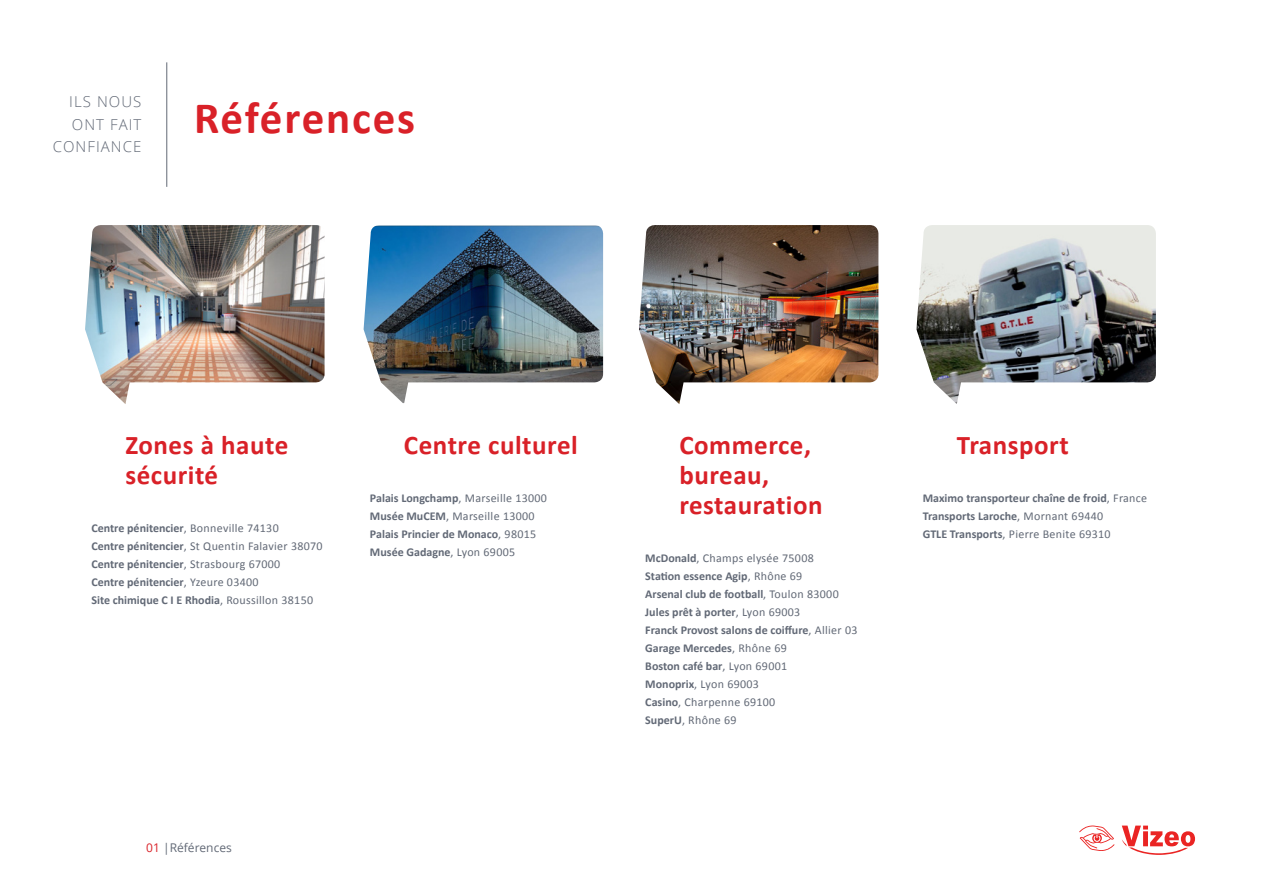
<style>
.page{position:relative;width:1263px;height:893px;background:#fff}
.page>*{position:absolute;margin:0;border:0;box-sizing:border-box;transform-origin:0 0}
.t1{font:700 45px "Calibri";letter-spacing:.04em;color:#d92128}
.H1_the_must{font:700 27px "Calibri";letter-spacing:.02em;color:#d92128}
.t2{font:300 15px/22.5px "Open Sans";letter-spacing:.07em;color:#626976;text-align:right}
.Liste{font:700 12px "Calibri";color:#626976}
.Liste-2{font:12px "Calibri";letter-spacing:.025em;color:#626976}
.t3{font:12px "Open Sans";color:#626976}
.s1{font-weight:400}
.s2{font-weight:700}
.s3{color:#d92128}
</style>
<div class="page">
<hr style="left:166px;top:62px;width:1px;height:125px;background:#626976">
<svg style="left:1122px;top:826px;width:73px;height:29px"></svg>
<svg style="left:1079px;top:825px;width:35px;height:26px"></svg>
<img style="left:85px;top:225px;width:240px;height:179px">
<img style="left:364px;top:225px;width:239px;height:178px">
<img style="left:639px;top:225px;width:239px;height:179px">
<img style="left:916px;top:225px;width:240px;height:179px">
<p class="t2" style="left:53px;top:90px;width:90px">ILS NOUS<br>ONT FAIT<br>CONFIANCE</p>
<h1 class="t1" style="left:194px;top:90px;width:222px">Références</h1>
<p class="H1_the_must" style="left:125px;top:427px;width:164px">Zones à haute</p>
<p class="H1_the_must" style="left:125px;top:457px;width:94px">sécurité</p>
<p class="Liste" style="left:91px;top:520px;width:189px">Centre pénitencier<span class="s1">, Bonneville 74130</span></p>
<p class="Liste-2" style="left:91px;top:538px;width:233px"><span class="s2">Centre pénitencier</span>, St Quentin Falavier 38070</p>
<p class="Liste" style="left:91px;top:556px;width:190px">Centre pénitencier<span class="s1">, Strasbourg 67000</span></p>
<p class="Liste" style="left:91px;top:574px;width:169px">Centre pénitencier<span class="s1">, Yzeure 03400</span></p>
<p class="Liste" style="left:91px;top:592px;width:223px">Site chimique C I E Rhodia<span class="s1">, Roussillon 38150</span></p>
<p class="H1_the_must" style="left:404px;top:427px;width:175px">Centre culturel</p>
<p class="Liste" style="left:370px;top:490px;width:179px">Palais Longchamp<span class="s1">, Marseille 13000</span></p>
<p class="Liste-2" style="left:370px;top:508px;width:166px"><span class="s2">Musée MuCEM</span>, Marseille 13000</p>
<p class="Liste" style="left:370px;top:526px;width:168px">Palais Princier de Monaco<span class="s1">, 98015</span></p>
<p class="Liste" style="left:370px;top:544px;width:147px">Musée Gadagne<span class="s1">, Lyon 69005</span></p>
<p class="t3" style="left:146px;top:839px;width:87px"><span class="s3">01</span> |Références</p>
<p class="H1_the_must" style="left:679px;top:427px;width:133px">Commerce,</p>
<p class="H1_the_must" style="left:679px;top:457px;width:91px">bureau,</p>
<p class="H1_the_must" style="left:679px;top:487px;width:145px">restauration</p>
<p class="Liste-2" style="left:645px;top:550px;width:170px"><span class="s2">McDonald</span>, Champs elysée 75008</p>
<p class="Liste" style="left:645px;top:568px;width:159px">Station essence Agip<span class="s1">, Rhône 69</span></p>
<p class="Liste" style="left:645px;top:586px;width:195px">Arsenal club de football<span class="s1">, Toulon 83000</span></p>
<p class="Liste" style="left:645px;top:604px;width:157px">Jules prêt à porter<span class="s1">, Lyon 69003</span></p>
<p class="Liste" style="left:645px;top:622px;width:214px">Franck Provost salons de coiffure<span class="s1">, Allier 03</span></p>
<p class="Liste" style="left:645px;top:640px;width:143px">Garage Mercedes<span class="s1">, Rhône 69</span></p>
<p class="Liste" style="left:645px;top:658px;width:143px">Boston café bar<span class="s1">, Lyon 69001</span></p>
<p class="Liste-2" style="left:645px;top:676px;width:115px"><span class="s2">Monoprix</span>, Lyon 69003</p>
<p class="Liste-2" style="left:645px;top:694px;width:132px"><span class="s2">Casino</span>, Charpenne 69100</p>
<p class="Liste-2" style="left:645px;top:712px;width:93px"><span class="s2">SuperU</span>, Rhône 69</p>
<p class="H1_the_must" style="left:957px;top:427px;width:113px">Transport</p>
<p class="Liste" style="left:923px;top:490px;width:226px">Maximo transporteur chaîne de froid<span class="s1">, France</span></p>
<p class="Liste" style="left:923px;top:508px;width:182px">Transports Laroche<span class="s1">, Mornant 69440</span></p>
<p class="Liste-2" style="left:923px;top:526px;width:189px"><span class="s2">GTLE Transports</span>, Pierre Benite 69310</p>
</div>
